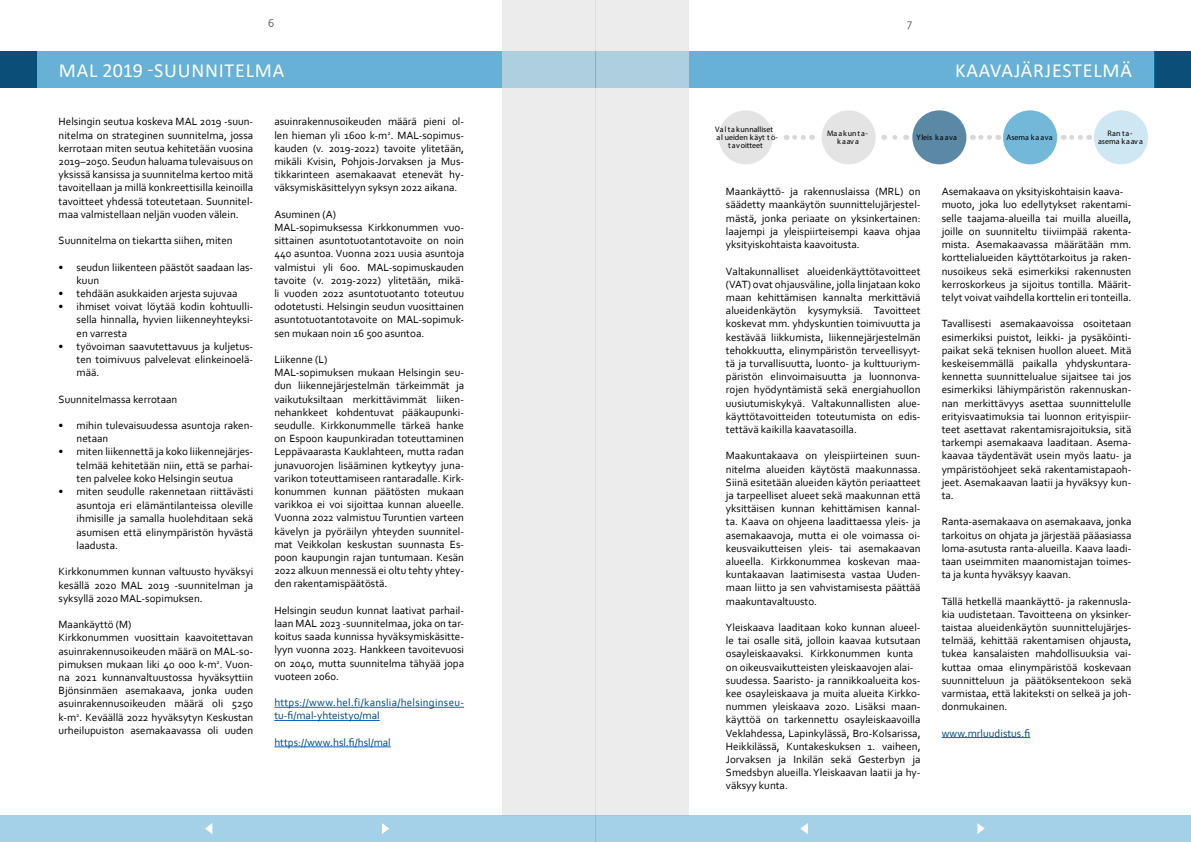
<style>
.page{position:relative;width:1191px;height:842px;background:#fff}
.page>*{position:absolute;margin:0;border:0;box-sizing:border-box;transform-origin:0 0}
.t1{font:20px "Calibri";letter-spacing:.04em;color:#fff}
.t2{font:12px "Corbel";color:#616160}
.t3{font:11px/13.2px "Corbel";color:#000;text-align:justify}
.t4{font:11px/13.2px "Corbel";letter-spacing:.025em;color:#004874}
.t5{font:11px "Corbel";color:#004874}
.t6{font:8px/8px "Novecentosanswide";color:#000;text-align:center}
.t7{font:8px/8px "Novecentosanswide";letter-spacing:.115em;color:#000;text-align:center}
.t8{font:8px "Novecentosanswide";letter-spacing:.04em;color:#000}
.t9{font:8px "Novecentosanswide";letter-spacing:.02em;color:#000}
</style>
<div class="page">
<div style="left:502px;top:0;width:93px;height:815px;background:#ececec"></div>
<div style="left:595px;top:0;width:94px;height:815px;background:#ececec"></div>
<div style="left:1155px;top:52px;width:36px;height:36px;background:#0b4f79"></div>
<div style="left:689px;top:52px;width:466px;height:36px;background:#66b1d5"></div>
<div style="left:36px;top:52px;width:466px;height:36px;background:#66b1d5"></div>
<div style="left:0;top:52px;width:36px;height:36px;background:#0b4f79"></div>
<div style="left:0;top:815px;width:595px;height:27px;background:#a4d0e8"></div>
<div style="left:595px;top:52px;width:94px;height:36px;background:#aecfde"></div>
<div style="left:502px;top:52px;width:93px;height:36px;background:#aecfde"></div>
<svg style="left:382px;top:823px;width:7px;height:11px"></svg>
<svg style="left:205px;top:823px;width:8px;height:11px"></svg>
<div style="left:595px;top:815px;width:596px;height:27px;background:#a4d0e8"></div>
<svg style="left:977px;top:823px;width:8px;height:11px"></svg>
<svg style="left:800px;top:823px;width:8px;height:11px"></svg>
<hr style="left:941px;top:737px;width:89px;height:1px;background:#0563c1">
<hr style="left:274px;top:707px;width:190px;height:1px;background:#0563c1">
<hr style="left:274px;top:720px;width:106px;height:1px;background:#0563c1">
<hr style="left:274px;top:746px;width:117px;height:1px;background:#0563c1">
<div style="left:718px;top:110px;width:54px;height:54px;background:#e4e4e4;border-radius:50%"></div>
<div style="left:1094px;top:110px;width:54px;height:54px;background:#cfe6f3;border-radius:50%"></div>
<div style="left:821px;top:110px;width:54px;height:54px;background:#e4e4e4;border-radius:50%"></div>
<div style="left:912px;top:110px;width:54px;height:54px;background:#5a88a5;border-radius:50%"></div>
<div style="left:1003px;top:110px;width:54px;height:54px;background:#73b8d8;border-radius:50%"></div>
<svg style="left:794px;top:135px;width:18px;height:5px"></svg>
<svg style="left:894px;top:135px;width:12px;height:5px"></svg>
<svg style="left:980px;top:135px;width:18px;height:5px"></svg>
<svg style="left:1071px;top:135px;width:18px;height:5px"></svg>
<p class="t2" style="left:268px;top:16px;width:8px">6</p>
<p class="t2" style="left:907px;top:16px;width:7px">7</p>
<h1 class="t1" style="left:59px;top:57px;width:227px">MAL 2019 -SUUNNITELMA</h1>
<h1 class="t1" style="left:955px;top:57px;width:178px">KAAVAJÄRJESTELMÄ</h1>
<p class="t3" style="left:59px;top:115px;width:196px">Helsingin seutua koskeva MAL 2019 -suun&shy;nitelma on strateginen suunnitelma, jossa kerrotaan miten seutua kehitetään vuosina 2019–2050. Seudun haluama tulevaisuus on yksissä kansissa ja suunnitelma kertoo mitä tavoitellaan ja millä konkreettisilla keinoilla tavoitteet yhdessä toteutetaan. Suunnitel&shy;maa valmistellaan neljän vuoden välein.</p>
<p class="t3" style="left:59px;top:234px;width:176px">Suunnitelma on tiekartta siihen, miten</p>
<p class="t3" style="left:77px;top:260px;width:178px;text-indent:-18px">• seudun liikenteen päästöt saadaan las&shy;kuun</p>
<p class="t3" style="left:59px;top:286px;width:180px">• tehdään asukkaiden arjesta sujuvaa</p>
<p class="t3" style="left:77px;top:300px;width:178px;text-indent:-18px">• ihmiset voivat löytää kodin kohtuulli&shy;sella hinnalla, hyvien liikenneyhteyksi&shy;en varresta</p>
<p class="t3" style="left:77px;top:339px;width:178px;text-indent:-18px">• työvoiman saavutettavuus ja kuljetus&shy;ten toimivuus palvelevat elinkeinoelä&shy;mää.</p>
<p class="t3" style="left:59px;top:392px;width:120px">Suunnitelmassa kerrotaan</p>
<p class="t3" style="left:77px;top:418px;width:178px;text-indent:-18px">• mihin tulevaisuudessa asuntoja raken&shy;netaan</p>
<p class="t3" style="left:77px;top:445px;width:178px;text-indent:-18px">• miten liikennettä ja koko liikennejärjes&shy;telmää kehitetään niin, että se parhai&shy;ten palvelee koko Helsingin seutua</p>
<p class="t3" style="left:77px;top:485px;width:178px;text-indent:-18px">• miten seudulle rakennetaan riittävästi asuntoja eri elämäntilanteissa oleville ihmisille ja samalla huolehditaan sekä asumisen että elinympäristön hyvästä laadusta.</p>
<p class="t3" style="left:59px;top:565px;width:196px">Kirkkonummen kunnan valtuusto hyväksyi kesällä 2020 MAL 2019 -suunnitelman ja syksyllä 2020 MAL-sopimuksen.</p>
<p class="t3" style="left:59px;top:618px;width:196px;text-align:left">Maankäyttö (M)<br>Kirkkonummen vuosittain kaavoitettavan asuinrakennusoikeuden määrä on MAL-so&shy;pimuksen mukaan liki 40 000 k-m<sup>2</sup>. Vuon&shy;na 2021 kunnanvaltuustossa hyväksyttiin Bjönsinmäen asemakaava, jonka uuden asuinrakennusoikeuden määrä oli 5250 k-m<sup>2</sup>. Keväällä 2022 hyväksytyn Keskustan urheilupuiston asemakaavassa oli uuden</p>
<p class="t3" style="left:274px;top:115px;width:191px">asuinrakennusoikeuden määrä pieni ol&shy;len hieman yli 1600 k-m<sup>2</sup>. MAL-sopimus&shy;kauden (v. 2019-2022) tavoite ylitetään, mikäli Kvisin, Pohjois-Jorvaksen ja Mus&shy;tikkarinteen asemakaavat etenevät hy&shy;väksymiskäsittelyyn syksyn 2022 aikana.</p>
<p class="t3" style="left:274px;top:207px;width:191px;text-align:left">Asuminen (A)<br>MAL-sopimuksessa Kirkkonummen vuo&shy;sittainen asuntotuotantotavoite on noin 440 asuntoa. Vuonna 2021 uusia asuntoja valmistui yli 600. MAL-sopimuskauden tavoite (v. 2019-2022) ylitetään, mikä&shy;li vuoden 2022 asuntotuotanto toteutuu odotetusti. Helsingin seudun vuosittainen asuntotuotantotavoite on MAL-sopimuk&shy;sen mukaan noin 16 500 asuntoa.</p>
<p class="t3" style="left:274px;top:352px;width:191px;text-align:left">Liikenne (L)<br>MAL-sopimuksen mukaan Helsingin seu&shy;dun liikennejärjestelmän tärkeimmät ja vaikutuksiltaan merkittävimmät liiken&shy;nehankkeet kohdentuvat pääkaupunki&shy;seudulle. Kirkkonummelle tärkeä hanke on Espoon kaupunkiradan toteuttaminen Leppävaarasta Kauklahteen, mutta radan junavuorojen lisääminen kytkeytyy juna&shy;varikon toteuttamiseen rantaradalle. Kirk&shy;konummen kunnan päätösten mukaan varikkoa ei voi sijoittaa kunnan alueelle.<br>Vuonna 2022 valmistuu Turuntien varteen kävelyn ja pyöräilyn yhteyden suunnitel&shy;mat Veikkolan keskustan suunnasta Es&shy;poon kaupungin rajan tuntumaan. Kesän 2022 alkuun mennessä ei oltu tehty yhtey&shy;den rakentamispäätöstä.</p>
<p class="t3" style="left:274px;top:603px;width:191px">Helsingin seudun kunnat laativat parhail&shy;laan MAL 2023 -suunnitelmaa, joka on tar&shy;koitus saada kunnissa hyväksymiskäsitte&shy;lyyn vuonna 2023. Hankkeen tavoitevuosi on 2040, mutta suunnitelma tähyää jopa vuoteen 2060.</p>
<p class="t4" style="left:274px;top:696px;width:191px">https://www.hel.fi/kanslia/helsinginseu&shy;tu-fi/mal-yhteistyo/mal</p>
<p class="t5" style="left:274px;top:735px;width:118px">https://www.hsl.fi/hsl/mal</p>
<p class="t6" style="left:715px;top:125px;width:59px">Valtakunnalliset</p>
<p class="t6" style="left:716px;top:133px;width:63px">al ueiden käyt t ö-</p>
<p class="t6" style="left:728px;top:141px;width:36px">tavoitteet</p>
<p class="t7" style="left:827px;top:129px;width:42px">Maakunta&shy;kaava</p>
<p class="t8" style="left:916px;top:132px;width:42px">Yleis kaava</p>
<p class="t9" style="left:1006px;top:132px;width:48px">Asema kaava</p>
<p class="t6" style="left:1098px;top:129px;width:47px">Ranta&shy;asema k a av a</p>
<p class="t3" style="left:726px;top:185px;width:196px">Maankäyttö- ja rakennuslaissa (MRL) on säädetty maankäytön suunnittelujärjestel&shy;mästä, jonka periaate on yksinkertainen: laajempi ja yleispiirteisempi kaava ohjaa yksityiskohtaista kaavoitusta.</p>
<p class="t3" style="left:726px;top:264px;width:196px">Valtakunnalliset alueidenkäyttötavoitteet (VAT) ovat ohjausväline, jolla linjataan koko maan kehittämisen kannalta merkittäviä alueidenkäytön kysymyksiä. Tavoitteet koskevat mm. yhdyskuntien toimivuutta ja kestävää liikkumista, liikennejärjestelmän tehokkuutta, elinympäristön terveellisyyt&shy;tä ja turvallisuutta, luonto- ja kulttuuriym&shy;päristön elinvoimaisuutta ja luonnonva&shy;rojen hyödyntämistä sekä energiahuollon uusiutumiskykyä. Valtakunnallisten alue&shy;käyttötavoitteiden toteutumista on edis&shy;tettävä kaikilla kaavatasoilla.</p>
<p class="t3" style="left:726px;top:449px;width:196px">Maakuntakaava on yleispiirteinen suun&shy;nitelma alueiden käytöstä maakunnassa.<br>Siinä esitetään alueiden käytön periaatteet ja tarpeelliset alueet sekä maakunnan että yksittäisen kunnan kehittämisen kannal&shy;ta. Kaava on ohjeena laadittaessa yleis- ja asemakaavoja, mutta ei ole voimassa oi&shy;keusvaikutteisen yleis- tai asemakaavan alueella. Kirkkonummea koskevan maa&shy;kuntakaavan laatimisesta vastaa Uuden&shy;maan liitto ja sen vahvistamisesta päättää maakuntavaltuusto.</p>
<p class="t3" style="left:726px;top:620px;width:196px;text-align:left">Yleiskaava laaditaan koko kunnan alueel&shy;le tai osalle sitä, jolloin kaavaa kutsutaan osayleiskaavaksi. Kirkkonummen kunta on oikeusvaikutteisten yleiskaavojen alai&shy;suudessa. Saaristo- ja rannikkoalueita kos&shy;kee osayleiskaava ja muita alueita Kirkko&shy;nummen yleiskaava 2020. Lisäksi maan&shy;käyttöä on tarkennettu osayleiskaavoilla Veklahdessa, Lapinkylässä, Bro-Kolsarissa, Heikkilässä, Kuntakeskuksen 1. vaiheen, Jorvaksen ja Inkilän sekä Gesterbyn ja Smedsbyn alueilla. Yleiskaavan laatii ja hy&shy;väksyy kunta.</p>
<p class="t3" style="left:941px;top:185px;width:191px;text-align:left">Asemakaava on yksityiskohtaisin kaava&shy;muoto, joka luo edellytykset rakentami&shy;selle taajama-alueilla tai muilla alueilla, joille on suunniteltu tiiviimpää rakenta&shy;mista. Asemakaavassa määrätään mm. korttelialueiden käyttötarkoitus ja raken&shy;nusoikeus sekä esimerkiksi rakennusten kerroskorkeus ja sijoitus tontilla. Määrit&shy;telyt voivat vaihdella korttelin eri tonteilla.</p>
<p class="t3" style="left:941px;top:317px;width:191px">Tavallisesti asemakaavoissa osoitetaan esimerkiksi puistot, leikki- ja pysäköinti&shy;paikat sekä teknisen huollon alueet. Mitä keskeisemmällä paikalla yhdyskuntara&shy;kennetta suunnittelualue sijaitsee tai jos esimerkiksi lähiympäristön rakennuskan&shy;nan merkittävyys asettaa suunnittelulle erityisvaatimuksia tai luonnon erityispiir&shy;teet asettavat rakentamisrajoituksia, sitä tarkempi asemakaava laaditaan. Asema&shy;kaavaa täydentävät usein myös laatu- ja ympäristöohjeet sekä rakentamistapaoh&shy;jeet. Asemakaavan laatii ja hyväksyy kun&shy;ta.</p>
<p class="t3" style="left:941px;top:515px;width:191px">Ranta-asemakaava on asemakaava, jonka tarkoitus on ohjata ja järjestää pääasiassa loma-asutusta ranta-alueilla. Kaava laadi&shy;taan useimmiten maanomistajan toimes&shy;ta ja kunta hyväksyy kaavan.</p>
<p class="t3" style="left:941px;top:594px;width:191px">Tällä hetkellä maankäyttö- ja rakennusla&shy;kia uudistetaan. Tavoitteena on yksinker&shy;taistaa alueidenkäytön suunnittelujärjes&shy;telmää, kehittää rakentamisen ohjausta, tukea kansalaisten mahdollisuuksia vai&shy;kuttaa omaa elinympäristöä koskevaan suunnitteluun ja päätöksentekoon sekä varmistaa, että lakiteksti on selkeä ja joh&shy;donmukainen.</p>
<p class="t5" style="left:941px;top:726px;width:90px">www.mrluudistus.fi</p>
</div>
